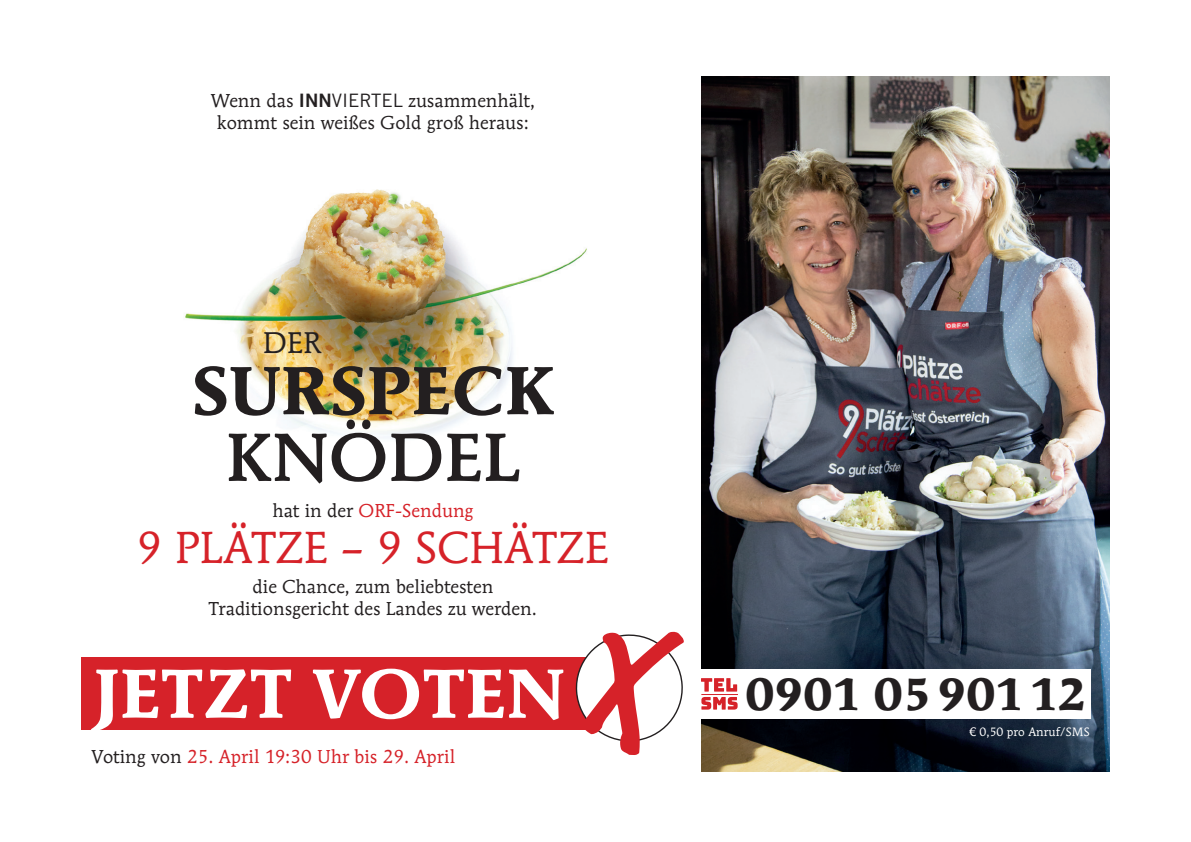
<style>
.page{position:relative;width:1191px;height:842px;background:#fff}
.page>*{position:absolute;margin:0;border:0;box-sizing:border-box;transform-origin:0 0}
.t1{font:700 68.4px "Mendoza Roman LT";color:#fff}
.t2{font:700 67.2px "Mendoza Roman LT";color:#231f20}
.t3{font:500 67.2px "Mendoza Roman LT";color:#231f20}
.t4{font:700 44.6px "Mendoza Roman LT";color:#231f20}
.t5{font:44.4px "Mendoza Roman LT";color:#d62229}
.t6{font:29.6px "Mendoza Roman LT";color:#231f20}
.t7{font:18.4px/22.2px "Mendoza Roman LT";color:#231f20;text-align:center}
.t8{font:18.4px "Mendoza Roman LT";color:#d62229}
.t9{font:12px "Mendoza Roman LT";color:#fff}
.s1{font-family:"Trade Gothic LT Bold Two"}
.s2{font-family:"Trade Gothic LT"}
.s3{color:#231f20}
</style>
<div class="page">
<img style="left:185px;top:189px;width:402px;height:250px">
<img style="left:701px;top:77px;width:408px;height:695px">
<div style="left:81px;top:657px;width:535px;height:73px;background:#d62229"></div>
<svg style="left:575px;top:632px;width:109px;height:123px"></svg>
<div style="left:689px;top:670px;width:402px;height:49px;background:#fff"></div>
<hr style="left:701px;top:694px;width:37px;height:1px;background:#d62229">
<svg style="left:701px;top:678px;width:36px;height:32px"></svg>
<p class="t7" style="left:211px;top:89px;width:326px">Wenn das <span class="s1">INN</span><span class="s2">VIERTEL</span> zusammenhält, kommt sein weißes Gold groß heraus:</p>
<h3 class="t6" style="left:263px;top:325px;width:60px">DER</h3>
<h2 class="t2" style="left:191px;top:349px;width:365px">SURSPECK</h2>
<h2 class="t3" style="left:226px;top:416px;width:296px">KNÖDEL</h2>
<p class="t8" style="left:272px;top:499px;width:203px"><span class="s3">hat in der</span> ORF-Sendung</p>
<h3 class="t5" style="left:137px;top:521px;width:474px">9 PLÄTZE – 9 SCHÄTZE</h3>
<p class="t7" style="left:209px;top:575px;width:329px">die Chance, zum beliebtesten<br>Traditionsgericht des Landes zu werden.</p>
<h1 class="t1" style="left:93px;top:651px;width:474px">JETZT VOTEN</h1>
<p class="t8" style="left:92px;top:745px;width:365px"><span class="s3">Voting von</span> 25. April 19:30 Uhr bis 29. April</p>
<h3 class="t4" style="left:745px;top:666px;width:343px">0901 0590112</h3>
<p class="t9" style="left:969px;top:724px;width:122px">€ 0,50 pro Anruf/SMS</p>
</div>
